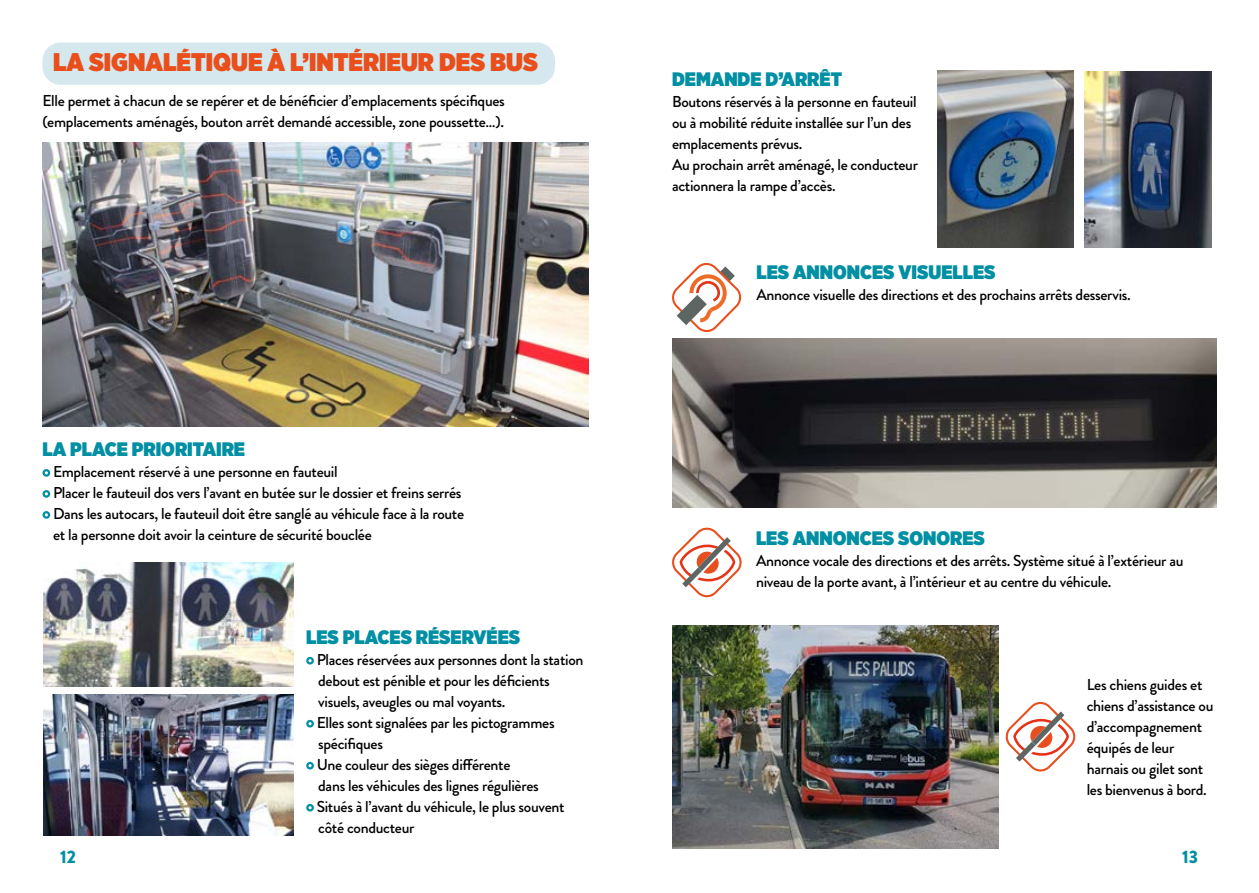
<style>
.page{position:relative;width:1259px;height:893px;background:#fff}
.page>*{position:absolute;margin:0;border:0;box-sizing:border-box;transform-origin:0 0}
.t1{font:900 25.5px "Gotham Narrow";color:#e94e1b}
.t2{font:900 19.5px "Gotham Narrow";color:#008fa3}
.t3{font:900 18px "Brandon Grotesque";color:#008fa3}
.t4{font:500 15.75px/21px "Brandon Grotesque";letter-spacing:-.02em;color:#000}
</style>
<div class="page">
<img style="left:1084px;top:71px;width:127px;height:177px">
<img style="left:938px;top:70px;width:135px;height:178px">
<img style="left:672px;top:338px;width:544px;height:169px">
<img style="left:672px;top:625px;width:326px;height:223px">
<svg style="left:672px;top:263px;width:70px;height:69px"></svg>
<svg style="left:672px;top:527px;width:70px;height:70px"></svg>
<svg style="left:1005px;top:702px;width:71px;height:70px"></svg>
<div style="left:43px;top:43px;width:512px;height:42px;background:#d5e8ee;border-radius:18px"></div>
<img style="left:43px;top:142px;width:545px;height:284px">
<div style="left:43px;top:469px;width:7px;height:8px;border:2px solid #008fa3;border-radius:50%"></div>
<div style="left:43px;top:490px;width:7px;height:8px;border:2px solid #008fa3;border-radius:50%"></div>
<div style="left:43px;top:511px;width:7px;height:8px;border:2px solid #008fa3;border-radius:50%"></div>
<img style="left:44px;top:562px;width:250px;height:125px">
<img style="left:44px;top:695px;width:250px;height:140px">
<div style="left:306px;top:657px;width:8px;height:7px;border:2px solid #008fa3;border-radius:50%"></div>
<div style="left:306px;top:720px;width:8px;height:7px;border:2px solid #008fa3;border-radius:50%"></div>
<div style="left:306px;top:762px;width:8px;height:7px;border:2px solid #008fa3;border-radius:50%"></div>
<div style="left:306px;top:804px;width:8px;height:7px;border:2px solid #008fa3;border-radius:50%"></div>
<h1 class="t1" style="left:53px;top:45px;width:486px">LA SIGNALÉTIQUE À L’INTÉRIEUR DES BUS</h1>
<p class="t4" style="left:43px;top:90px;width:464px">Elle permet à chacun de se repérer et de bénéficier d’emplacements spécifiques (emplacements aménagés, bouton arrêt demandé accessible, zone poussette…).</p>
<p class="t2" style="left:43px;top:436px;width:204px">LA PLACE PRIORITAIRE</p>
<p class="t4" style="left:53px;top:461px;width:413px">Emplacement réservé à une personne en fauteuil<br>Placer le fauteuil dos vers l’avant en butée sur le dossier et freins serrés Dans les autocars, le fauteuil doit être sanglé au véhicule face à la route et la personne doit avoir la ceinture de sécurité bouclée</p>
<p class="t2" style="left:306px;top:623px;width:215px">LES PLACES RÉSERVÉES</p>
<p class="t4" style="left:317px;top:649px;width:268px">Places réservées aux personnes dont la station debout est pénible et pour les déficients visuels, aveugles ou mal voyants.<br>Elles sont signalées par les pictogrammes spécifiques<br>Une couleur des sièges différente<br>dans les véhicules des lignes régulières<br>Situés à l’avant du véhicule, le plus souvent côté conducteur</p>
<p class="t2" style="left:672px;top:66px;width:171px">DEMANDE D’ARRÊT</p>
<p class="t4" style="left:672px;top:91px;width:247px">Boutons réservés à la personne en fauteuil ou à mobilité réduite installée sur l’un des emplacements prévus.<br>Au prochain arrêt aménagé, le conducteur actionnera la rampe d’accès.</p>
<p class="t2" style="left:756px;top:259px;width:241px">LES ANNONCES VISUELLES</p>
<p class="t4" style="left:756px;top:284px;width:376px">Annonce visuelle des directions et des prochains arrêts desservis.</p>
<p class="t2" style="left:756px;top:525px;width:230px">LES ANNONCES SONORES</p>
<p class="t4" style="left:756px;top:550px;width:429px">Annonce vocale des directions et des arrêts. Système situé à l’extérieur au niveau de la porte avant, à l’intérieur et au centre du véhicule.</p>
<p class="t4" style="left:1086px;top:674px;width:128px">Les chiens guides et chiens d’assistance ou d’accompagnement équipés de leur harnais ou gilet sont les bienvenus à bord.</p>
<p class="t3" style="left:60px;top:844px;width:17px">12</p>
<p class="t3" style="left:1182px;top:844px;width:18px">13</p>
</div>
